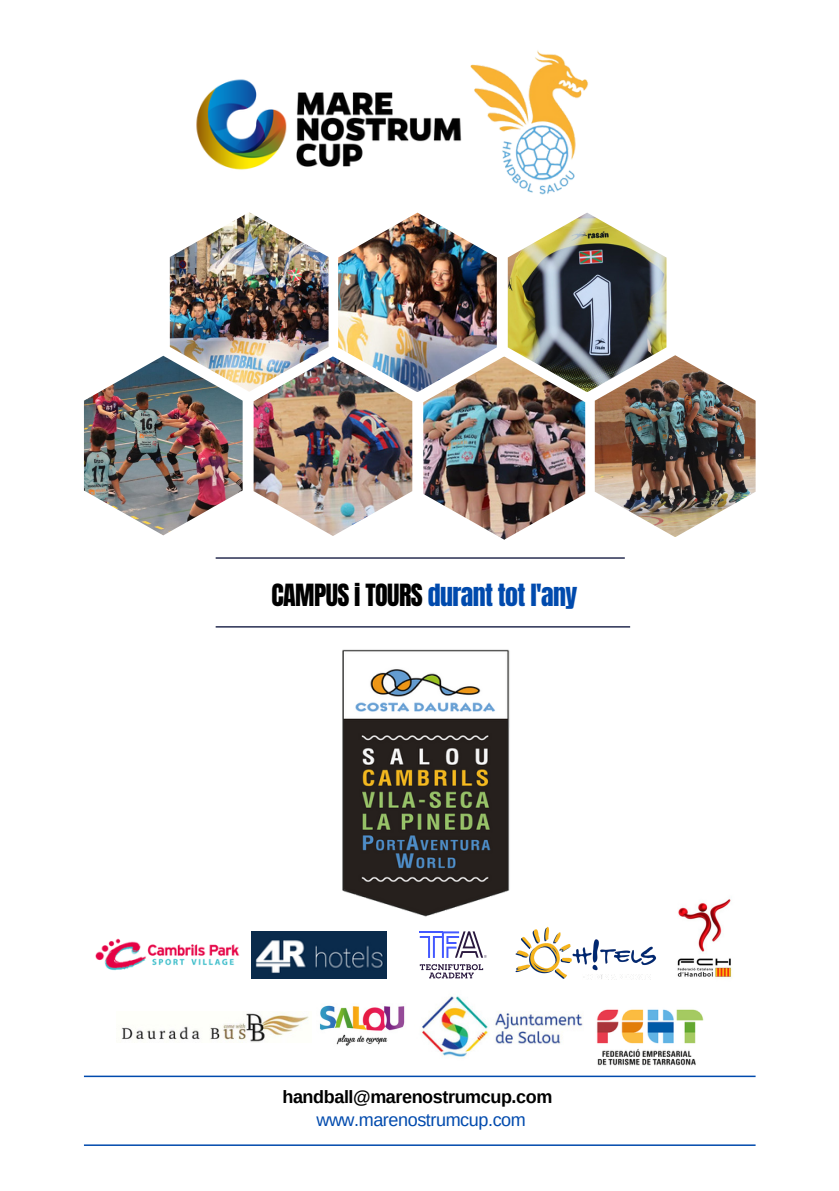
<style>
.page{position:relative;width:839px;height:1191px;background:#fff}
.page>*{position:absolute;margin:0;border:0;box-sizing:border-box;transform-origin:0 0}
.t1{font:26px "Anton";letter-spacing:-.025em;color:#004aad}
.t2{font:700 18px "Arimo";letter-spacing:-.025em;color:#000}
.t3{font:18px "Arimo";letter-spacing:-.025em;color:#004aad}
.s1{color:#000}
</style>
<div class="page">
<img style="left:507px;top:213px;width:159px;height:179px">
<img style="left:84px;top:356px;width:159px;height:179px">
<img style="left:196px;top:79px;width:260px;height:91px">
<hr style="left:84px;top:1144px;width:671px;height:2px;background:#004aad">
<hr style="left:84px;top:1076px;width:671px;height:1px;background:#004aad">
<hr style="left:216px;top:626px;width:414px;height:2px;background:#282e52">
<hr style="left:216px;top:557px;width:408px;height:2px;background:#282e52">
<img style="left:594px;top:355px;width:161px;height:182px">
<img style="left:253px;top:356px;width:159px;height:180px">
<img style="left:423px;top:356px;width:162px;height:183px">
<img style="left:456px;top:50px;width:133px;height:145px">
<img style="left:342px;top:649px;width:168px;height:268px">
<img style="left:95px;top:938px;width:145px;height:33px">
<img style="left:251px;top:932px;width:135px;height:46px">
<img style="left:515px;top:926px;width:141px;height:54px">
<img style="left:597px;top:1009px;width:107px;height:57px">
<img style="left:121px;top:1012px;width:188px;height:31px">
<img style="left:320px;top:1005px;width:85px;height:41px">
<img style="left:677px;top:898px;width:55px;height:80px">
<img style="left:421px;top:996px;width:162px;height:62px">
<svg style="left:420px;top:964px;width:63px;height:14px"></svg>
<svg style="left:420px;top:931px;width:66px;height:27px"></svg>
<img style="left:338px;top:213px;width:159px;height:179px">
<img style="left:170px;top:212px;width:158px;height:179px">
<p class="t1" style="left:271px;top:576px;width:307px"><span class="s1">CAMPUS i TOURS</span> durant tot l'any</p>
<p class="t2" style="left:282px;top:1086px;width:271px">handball@marenostrumcup.com</p>
<p class="t3" style="left:316px;top:1110px;width:211px">www.marenostrumcup.com</p>
</div>
